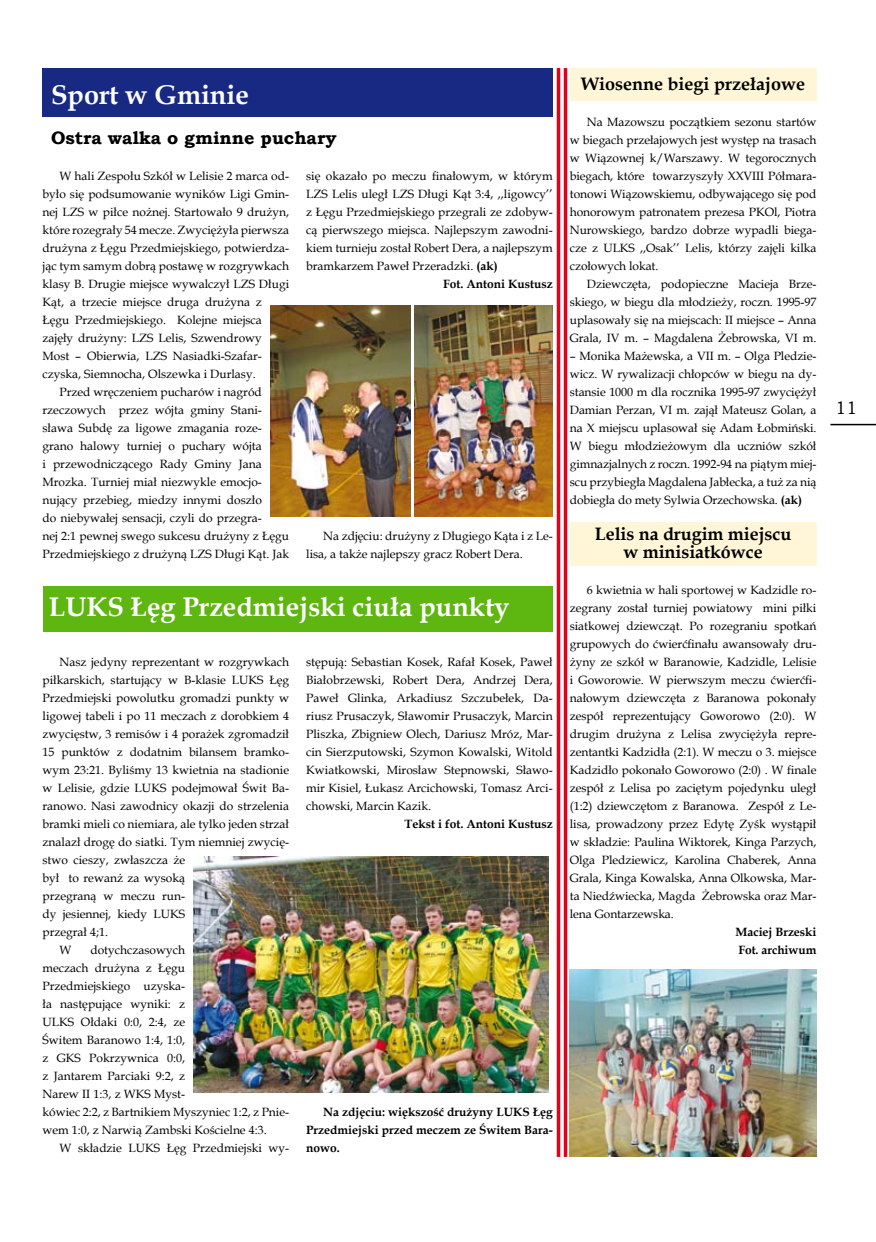
<style>
.page{position:relative;width:876px;height:1242px;background:#fff}
.page>*{position:absolute;margin:0;border:0;box-sizing:border-box;transform-origin:0 0}
.t1{font:700 27px "Book Antiqua";color:#fff}
.t2{font:700 18px/18px "Book Antiqua";letter-spacing:-.005em;color:#000;text-align:center}
.t3{font:700 18px "Bookman Old Style";color:#000}
.t4{font:18px "Bookman Old Style";color:#000}
.t5{font:12px/18px "Book Antiqua";color:#000;text-align:justify}
.t6{font:700 12px/18px "Book Antiqua";color:#000;text-align:justify}
.s1{font-weight:700}
</style>
<div class="page">
<div style="left:43px;top:68px;width:510px;height:49px;background:#172983"></div>
<img style="left:270px;top:305px;width:141px;height:211px">
<img style="left:414px;top:306px;width:139px;height:210px">
<div style="left:570px;top:68px;width:246px;height:32px;background:#fff5d7"></div>
<div style="left:570px;top:522px;width:246px;height:44px;background:#fff5d7"></div>
<img style="left:194px;top:856px;width:354px;height:237px">
<img style="left:570px;top:970px;width:246px;height:187px">
<hr style="left:830px;top:424px;width:46px;height:1px;background:#000">
<div style="left:43px;top:586px;width:510px;height:46px;background:#5eb611"></div>
<hr style="left:557px;top:68px;width:3px;height:1088px;background:#e2001a">
<hr style="left:564px;top:68px;width:3px;height:1088px;background:#e2001a">
<h1 class="t1" style="left:51px;top:76px;width:199px">Sport w Gminie</h1>
<h2 class="t3" style="left:51px;top:125px;width:287px">Ostra walka o gminne puchary</h2>
<p class="t5" style="left:60px;top:167px;width:231px">W hali Zespołu Szkół w Lelisie 2 marca od-</p>
<p class="t5" style="left:43px;top:185px;width:248px">było się podsumowanie wyników Ligi Gmin-</p>
<p class="t5" style="left:43px;top:203px;width:248px">nej LZS w piłce nożnej. Startowało 9 drużyn,</p>
<p class="t5" style="left:43px;top:221px;width:248px">które rozegrały 54 mecze. Zwyciężyła pierwsza</p>
<p class="t5" style="left:43px;top:239px;width:248px">drużyna z Łęgu Przedmiejskiego, potwierdza-</p>
<p class="t5" style="left:43px;top:257px;width:248px">jąc tym samym dobrą postawę w rozgrywkach</p>
<p class="t5" style="left:43px;top:275px;width:248px">klasy B. Drugie miejsce wywalczył LZS Długi</p>
<p class="t5" style="left:43px;top:293px;width:221px">Kąt, a trzecie miejsce druga drużyna z</p>
<p class="t5" style="left:43px;top:311px;width:221px">Łęgu Przedmiejskiego. Kolejne miejsca</p>
<p class="t5" style="left:43px;top:329px;width:221px">zajęły drużyny: LZS Lelis, Szwendrowy</p>
<p class="t5" style="left:43px;top:347px;width:221px">Most – Obierwia, LZS Nasiadki-Szafar-</p>
<p class="t5" style="left:43px;top:365px;width:215px">czyska, Siemnocha, Olszewka i Durlasy.</p>
<p class="t5" style="left:60px;top:383px;width:204px">Przed wręczeniem pucharów i nagród</p>
<p class="t5" style="left:43px;top:401px;width:221px">rzeczowych przez wójta gminy Stani-</p>
<p class="t5" style="left:43px;top:419px;width:221px">sława Subdę za ligowe zmagania roze-</p>
<p class="t5" style="left:43px;top:437px;width:221px">grano halowy turniej o puchary wójta</p>
<p class="t5" style="left:43px;top:455px;width:221px">i przewodniczącego Rady Gminy Jana</p>
<p class="t5" style="left:43px;top:473px;width:221px">Mrozka. Turniej miał niezwykle emocjo-</p>
<p class="t5" style="left:43px;top:491px;width:221px">nujący przebieg, miedzy innymi doszło</p>
<p class="t5" style="left:43px;top:509px;width:221px">do niebywałej sensacji, czyli do przegra-</p>
<p class="t5" style="left:43px;top:527px;width:248px">nej 2:1 pewnej swego sukcesu drużyny z Łęgu</p>
<p class="t5" style="left:43px;top:545px;width:248px">Przedmiejskiego z drużyną LZS Długi Kąt. Jak</p>
<p class="t5" style="left:306px;top:167px;width:248px">się okazało po meczu finałowym, w którym</p>
<p class="t5" style="left:306px;top:185px;width:248px">LZS Lelis uległ LZS Długi Kąt 3:4, ,,ligowcy’’</p>
<p class="t5" style="left:306px;top:203px;width:248px">z Łęgu Przedmiejskiego przegrali ze zdobyw-</p>
<p class="t5" style="left:306px;top:221px;width:248px">cą pierwszego miejsca. Najlepszym zawodni-</p>
<p class="t5" style="left:306px;top:239px;width:248px">kiem turnieju został Robert Dera, a najlepszym</p>
<p class="t5" style="left:306px;top:257px;width:193px">bramkarzem Paweł Przeradzki. <span class="s1">(ak)</span></p>
<p class="t6" style="left:443px;top:275px;width:111px">Fot. Antoni Kustusz</p>
<p class="t5" style="left:306px;top:527px;width:248px;text-indent:17px">Na zdjęciu: drużyny z Długiego Kąta i z Le&shy;lisa, a także najlepszy gracz Robert Dera.</p>
<h1 class="t1" style="left:49px;top:588px;width:462px">LUKS Łęg Przedmiejski ciuła punkty</h1>
<p class="t5" style="left:60px;top:653px;width:231px">Nasz jedyny reprezentant w rozgrywkach</p>
<p class="t5" style="left:43px;top:671px;width:248px">piłkarskich, startujący w B-klasie LUKS Łęg</p>
<p class="t5" style="left:43px;top:689px;width:248px">Przedmiejski powolutku gromadzi punkty w</p>
<p class="t5" style="left:43px;top:707px;width:248px">ligowej tabeli i po 11 meczach z dorobkiem 4</p>
<p class="t5" style="left:43px;top:725px;width:248px">zwycięstw, 3 remisów i 4 porażek zgromadził</p>
<p class="t5" style="left:43px;top:743px;width:248px">15 punktów z dodatnim bilansem bramko-</p>
<p class="t5" style="left:43px;top:761px;width:248px">wym 23:21. Byliśmy 13 kwietnia na stadionie</p>
<p class="t5" style="left:43px;top:779px;width:248px">w Lelisie, gdzie LUKS podejmował Świt Ba-</p>
<p class="t5" style="left:43px;top:797px;width:248px">ranowo. Nasi zawodnicy okazji do strzelenia</p>
<p class="t5" style="left:43px;top:815px;width:248px">bramki mieli co niemiara, ale tylko jeden strzał</p>
<p class="t5" style="left:43px;top:833px;width:248px">znalazł drogę do siatki. Tym niemniej zwycię-</p>
<p class="t5" style="left:43px;top:851px;width:144px">stwo cieszy, zwłaszcza że</p>
<p class="t5" style="left:43px;top:869px;width:144px">był to rewanż za wysoką</p>
<p class="t5" style="left:43px;top:887px;width:144px">przegraną w meczu run-</p>
<p class="t5" style="left:43px;top:905px;width:144px">dy jesiennej, kiedy LUKS</p>
<p class="t5" style="left:43px;top:923px;width:67px">przegrał 4;1.</p>
<p class="t5" style="left:60px;top:941px;width:13px">W</p>
<p class="t5" style="left:43px;top:941px;width:248px;text-align:left;text-indent:48px">dotychczasowych<br>meczach drużyna z Łęgu<br>Przedmiejskiego uzyska-<br>ła następujące wyniki: z<br>ULKS Ołdaki 0:0, 2:4, ze<br>Świtem Baranowo 1:4, 1:0,<br>z GKS Pokrzywnica 0:0,<br>z Jantarem Parciaki 9:2, z<br>Narew II 1:3, z WKS Myst-<br>kówiec 2:2, z Bartnikiem Myszyniec 1:2, z Pnie&shy;wem 1:0, z Narwią Zambski Kościelne 4:3.</p>
<p class="t5" style="left:60px;top:1139px;width:231px">W składzie LUKS Łęg Przedmiejski wy-</p>
<p class="t5" style="left:306px;top:653px;width:248px">stępują: Sebastian Kosek, Rafał Kosek, Paweł Białobrzewski, Robert Dera, Andrzej Dera, Paweł Glinka, Arkadiusz Szczubełek, Da&shy;riusz Prusaczyk, Sławomir Prusaczyk, Marcin Pliszka, Zbigniew Olech, Dariusz Mróz, Mar&shy;cin Sierzputowski, Szymon Kowalski, Witold Kwiatkowski, Mirosław Stepnowski, Sławo&shy;mir Kisiel, Łukasz Arcichowski, Tomasz Arci&shy;chowski, Marcin Kazik.</p>
<p class="t6" style="left:404px;top:815px;width:150px">Tekst i fot. Antoni Kustusz</p>
<p class="t6" style="left:306px;top:1103px;width:248px;text-indent:17px">Na zdjęciu: większość drużyny LUKS Łęg Przedmiejski przed meczem ze Świtem Bara&shy;nowo.</p>
<h2 class="t2" style="left:581px;top:75px;width:225px">Wiosenne biegi przełajowe</h2>
<p class="t5" style="left:570px;top:113px;width:248px;text-indent:17px">Na Mazowszu początkiem sezonu startów w biegach przełajowych jest występ na trasach w Wiązownej k/Warszawy. W tegorocznych biegach, które towarzyszyły XXVIII Półmara&shy;tonowi Wiązowskiemu, odbywającego się pod honorowym patronatem prezesa PKOl, Piotra Nurowskiego, bardzo dobrze wypadli biega&shy;cze z ULKS ,,Osak’’ Lelis, którzy zajęli kilka czołowych lokat.</p>
<p class="t5" style="left:570px;top:275px;width:248px;text-indent:17px">Dziewczęta, podopieczne Macieja Brze&shy;skiego, w biegu dla młodzieży, roczn. 1995-97 uplasowały się na miejscach: II miejsce – Anna Grala, IV m. – Magdalena Żebrowska, VI m.</p>
<p class="t5" style="left:570px;top:347px;width:248px">– Monika Mażewska, a VII m. – Olga Pledzie&shy;wicz. W rywalizacji chłopców w biegu na dy&shy;stansie 1000 m dla rocznika 1995-97 zwyciężył Damian Perzan, VI m. zajął Mateusz Golan, a na X miejscu uplasował się Adam Łobmiński.<br>W biegu młodzieżowym dla uczniów szkół gimnazjalnych z roczn. 1992-94 na piątym miej&shy;scu przybiegła Magdalena Jabłecka, a tuż za nią dobiegła do mety Sylwia Orzechowska. <span class="s1">(ak)</span></p>
<h2 class="t2" style="left:595px;top:525px;width:198px">Lelis na drugim miejscu w minisiatkówce</h2>
<p class="t5" style="left:570px;top:581px;width:248px;text-indent:17px">6 kwietnia w hali sportowej w Kadzidle ro&shy;zegrany został turniej powiatowy mini piłki siatkowej dziewcząt. Po rozegraniu spotkań grupowych do ćwierćfinału awansowały dru&shy;żyny ze szkół w Baranowie, Kadzidle, Lelisie i Goworowie. W pierwszym meczu ćwierćfi&shy;nałowym dziewczęta z Baranowa pokonały zespół reprezentujący Goworowo (2:0). W drugim drużyna z Lelisa zwyciężyła repre&shy;zentantki Kadzidła (2:1). W meczu o 3. miejsce Kadzidło pokonało Goworowo (2:0) . W finale zespół z Lelisa po zaciętym pojedynku uległ (1:2) dziewczętom z Baranowa. Zespół z Le&shy;lisa, prowadzony przez Edytę Zyśk wystąpił w składzie: Paulina Wiktorek, Kinga Parzych, Olga Pledziewicz, Karolina Chaberek, Anna Grala, Kinga Kowalska, Anna Olkowska, Mar&shy;ta Niedźwiecka, Magda Żebrowska oraz Mar&shy;lena Gontarzewska.</p>
<p class="t6" style="left:736px;top:923px;width:82px">Maciej Brzeski<br>Fot. archiwum</p>
<h2 class="t4" style="left:835px;top:396px;width:24px">11</h2>
</div>
